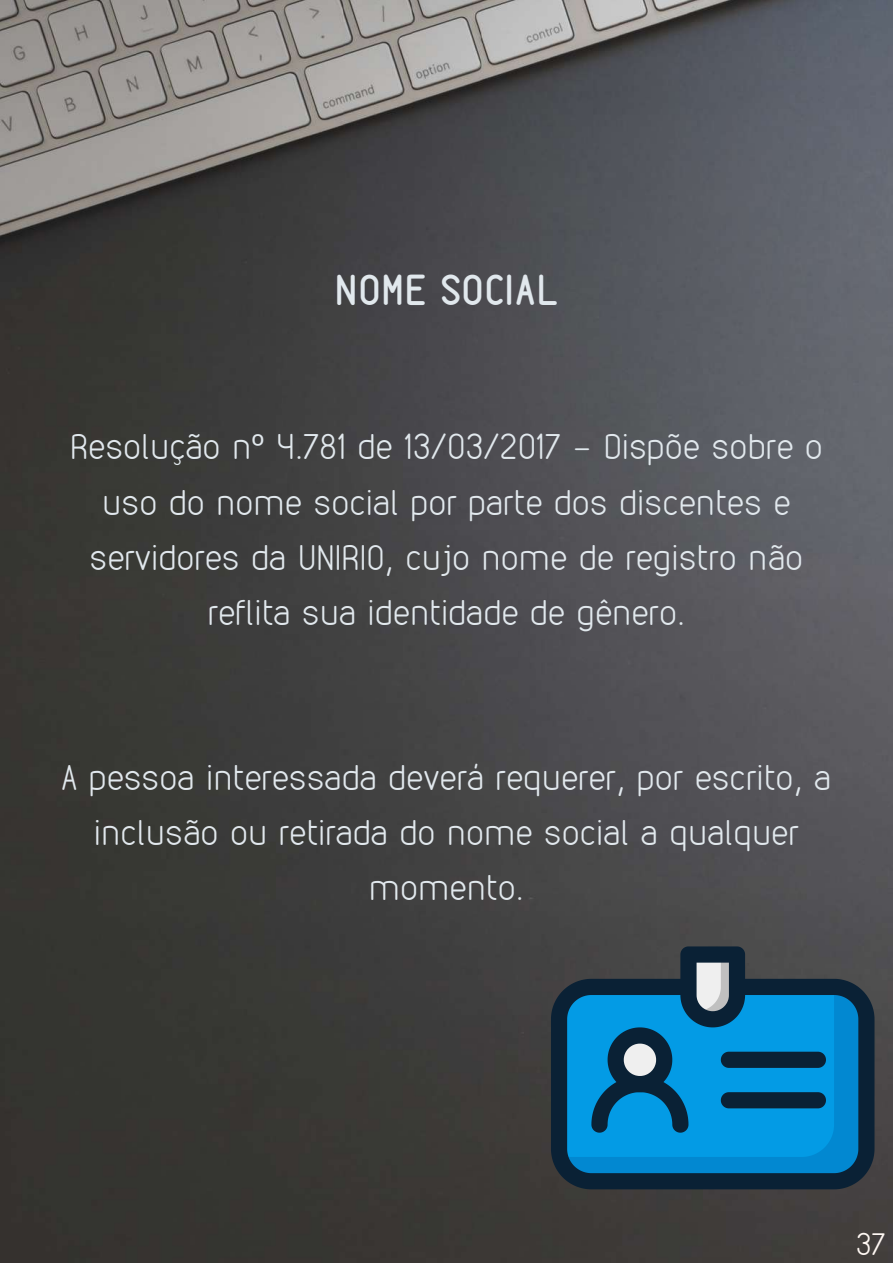
<style>
.page{position:relative;width:893px;height:1264px;background:#fff}
.page>*{position:absolute;margin:0;border:0;box-sizing:border-box;transform-origin:0 0}
.t1{font:42px "VDS";letter-spacing:.02em;color:#e1e8ed}
.t2{font:100 34.5px/55.1px "VDS";letter-spacing:.02em;color:#e1e8ed;text-align:center}
.t3{font:100 30px "VDS";color:#fff8f3}
.s1{font-family:"Noto Sans";font-weight:400}
</style>
<div class="page">
<img style="left:0;top:0;width:892px;height:1262px">
<svg style="left:551px;top:978px;width:323px;height:211px;background:#08669a"></svg>
<svg style="left:591px;top:946px;width:234px;height:186px;background:#1a6e9a"></svg>
<p class="t1" style="left:335px;top:266px;width:224px">NOME SOCIAL</p>
<p class="t2" style="left:70px;top:419px;width:753px">Resolução n<span class="s1">º</span> 4.781 de 13/03/2017 - Dispõe sobre o uso do nome social por parte dos discentes e servidores da UNIRIO, cujo nome de registro não reflita sua identidade de gênero.</p>
<p class="t2" style="left:62px;top:749px;width:770px">A pessoa interessada deverá requerer, por escrito, a inclusão ou retirada do nome social a qualquer momento.</p>
<p class="t3" style="left:855px;top:1227px;width:31px">37</p>
</div>
